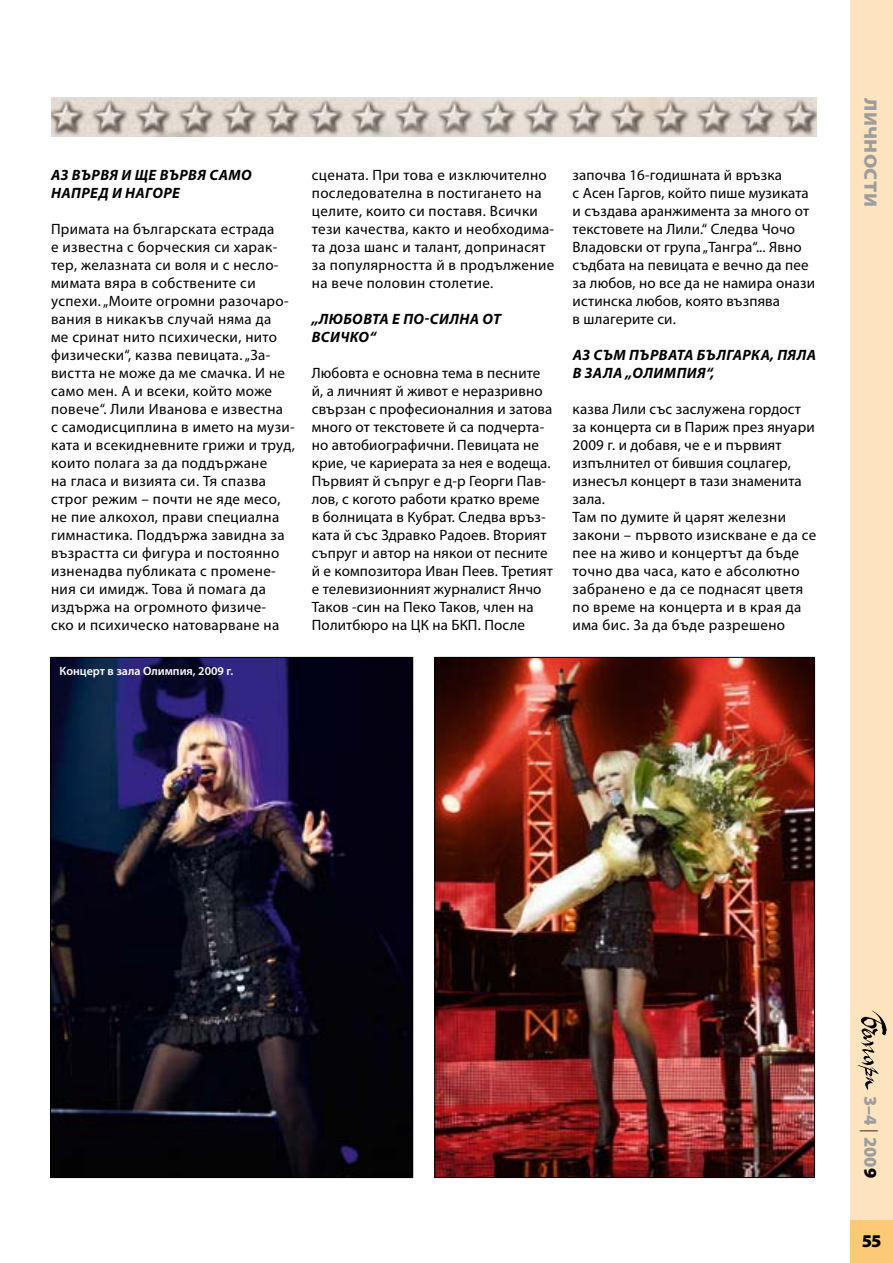
<style>
.page{position:relative;width:893px;height:1263px;background:#fff}
.page>*{position:absolute;margin:0;border:0;box-sizing:border-box;transform-origin:0 0}
.t1{font:900 18px "Myriad Pro";color:#9c9d9d}
.t2{font:900 18px "Myriad Pro";color:#9c9d9d;scale:1.1 1}
.t3{font:900 18px "Myriad Pro";color:#000}
.t4{font:15px/18px "Myriad Pro";letter-spacing:.02em;color:#000}
.t5{font:italic 700 15px/18px "Myriad Pro";letter-spacing:.07em;color:#000}
.t6{font:600 12px "Myriad Pro";color:#fff}
.s1{font-weight:300;color:#000}
.s2{color:#000}
</style>
<div class="page">
<img style="left:436px;top:659px;width:377px;height:517px">
<img style="left:52px;top:659px;width:359px;height:517px">
<img style="left:51px;top:98px;width:765px;height:38px">
<div style="left:850px;top:0;width:43px;height:1263px;background:#fee4be"></div>
<div style="left:850px;top:1220px;width:43px;height:43px;background:#fcc977"></div>
<img style="left:857px;top:1010px;width:29px;height:80px">
<p class="t5" style="left:51px;top:165px;width:170px">Аз вървя и ще вървя само напред</p>
<p class="t5" style="left:112px;top:183px;width:24px">и нагоре</p>
<p class="t4" style="left:51px;top:220px;width:245px">Примата на българската естрада<br>е известна с борческия си харак&shy;тер, желазната си воля и с несло&shy;мимата вяра в собствените си успехи. „Моите огромни разочаро&shy;вания в никакъв случай няма да<br>ме сринат нито психически, нито физически“, казва певицата. „За&shy;вистта не може да ме смачка. И не само мен. А и всеки, който може повече“. Лили Иванова е известна<br>с самодисциплина в името на музи&shy;ката и всекидневните грижи и труд, които полага за да поддържане<br>на гласа и визията си. Тя спазва строг режим – почти не яде месо, не пие алкохол, прави специална гимнастика. Поддържа завидна за възрастта си фигура и постоянно изненадва публиката с промене&shy;ния си имидж. Това й помага да издържа на огромното физиче-<br>ско и психическо натоварване на</p>
<p class="t6" style="left:60px;top:663px;width:175px">Концерт в зала Олимпия, 2009 г.</p>
<p class="t4" style="left:312px;top:166px;width:244px">сцената. При това е изключително последователна в постигането на целите, които си поставя. Всички тези качества, както и необходима&shy;та доза шанс и талант, допринасят за популярността й в продължение на вече половин столетие.</p>
<p class="t5" style="left:312px;top:309px;width:42px">„Любовта</p>
<p class="t5" style="left:392px;top:309px;width:49px">епо-силна</p>
<p class="t5" style="left:482px;top:309px;width:11px">от</p>
<p class="t5" style="left:312px;top:327px;width:11px">всичко</p>
<p class="t5" style="left:369px;top:327px;width:8px">“</p>
<p class="t4" style="left:312px;top:364px;width:242px">Любовта е основна тема в песните й, а личният й живот е неразривно свързан с професионалния и затова много от текстовете й са подчерта&shy;но автобиографични. Певицата не крие, че кариерата за нея е водеща.<br>Първият й съпруг е д-р Георги Пав&shy;лов, с когото работи кратко време<br>в болницата в Кубрат. Следва връз&shy;ката й със Здравко Радоев. Вторият съпруг и автор на някои от песните й е композитора Иван Пеев. Третият е телевизионният журналист Янчо<br>Таков -син на Пеко Таков, член на<br>Политбюро на ЦК на БКП. После</p>
<p class="t4" style="left:573px;top:166px;width:244px">започва 16-годишната й връзка<br>с Асен Гаргов, който пише музиката и създава аранжимента за много от текстовете на Лили.“ Следва Чочо<br>Владовски от група „Тангра“... Явно съдбата на певицата е вечно да пее за любов, но все да не намира онази истинска любов, която възпява<br>в шлагерите си.</p>
<p class="t5" style="left:573px;top:345px;width:87px">Аз съм първата</p>
<p class="t5" style="left:697px;top:345px;width:30px">българка</p>
<p class="t5" style="left:770px;top:345px;width:37px">, пяла</p>
<p class="t5" style="left:573px;top:363px;width:23px">в зала</p>
<p class="t5" style="left:625px;top:363px;width:30px">„Олимпи</p>
<p class="t5" style="left:697px;top:363px;width:19px">я“,</p>
<p class="t4" style="left:573px;top:400px;width:245px">казва Лили със заслужена гордост за концерта си в Париж през януари<br>2009 г. и добавя, че е и първият изпълнител от бившия соцлагер, изнесъл концерт в тази знаменита зала.<br>Там по думите й царят железни закони – първото изискване е да се пее на живо и концертът да бъде точно два часа, като е абсолютно забранено е да се поднасят цветя по време на концерта и в края да има бис. За да бъде разрешено</p>
<p class="t2" style="left:883px;top:98px;width:98px;rotate:90deg">Личности</p>
<p class="t1" style="left:883px;top:1096px;width:83px;rotate:90deg">3–4 <span class="s1">|</span> 200<span class="s2">9</span></p>
<p class="t3" style="left:862px;top:1229px;width:21px">55</p>
</div>
